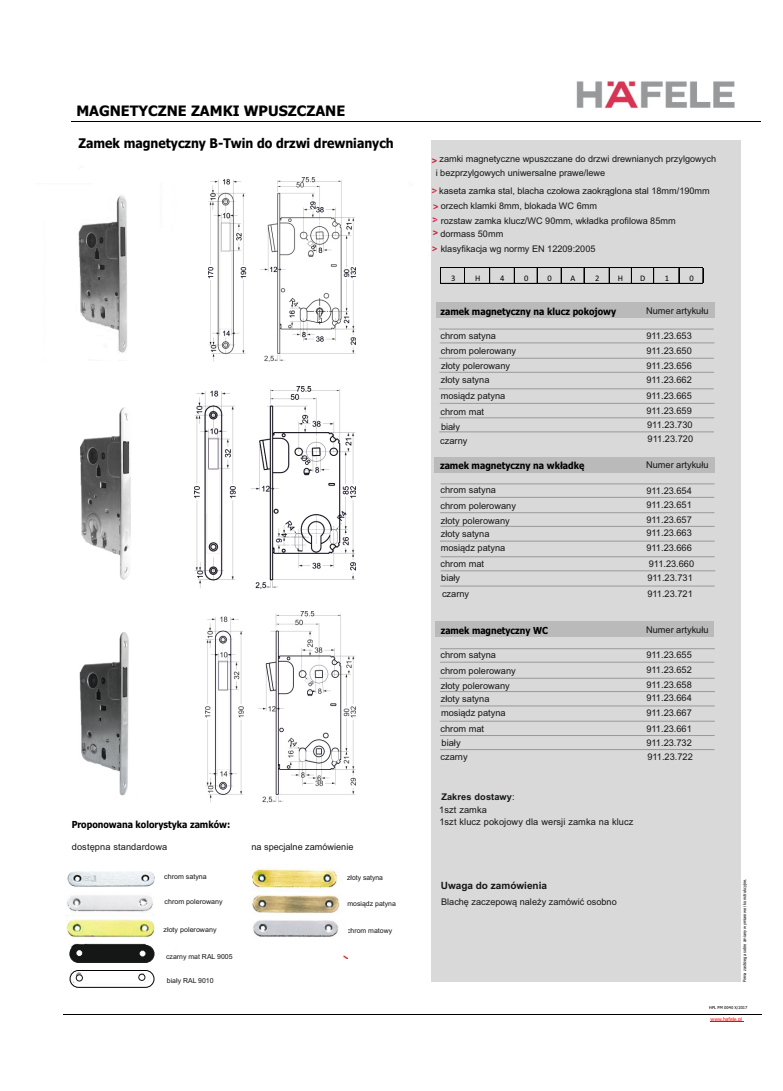
<style>
.page{position:relative;width:783px;height:1091px;background:#fff}
.page>*{position:absolute;margin:0;border:0;box-sizing:border-box;transform-origin:0 0}
.t1{font:700 14.38px "Tahoma";color:#000}
.t2{font:700 13.25px "Tahoma";color:#000;scale:.93 1}
.t3{font:700 10px "Arial";color:#151616}
.t4{font:700 9.75px "Tahoma";color:#000;scale:.91 1}
.t5{font:700 9.75px "Tahoma";color:#000;scale:.9 1}
.t6{font:9.25px/14.1px "Arial";color:#151616}
.t7{font:700 9.25px "Arial";letter-spacing:.01em;color:#151616}
.t8{font:700 9.25px "Arial";color:#d7193c}
.t9{font:9.12px/14.6px "Arial";color:#151616}
.t10{font:8.5px "Calibri";color:#000}
.t11{font:7.12px "Arial";color:#151616}
.t12{font:7.12px "Arial";color:#151616;scale:.95 1}
.t13{font:6.88px "Arial";color:#151616}
.t14{font:5px "Tahoma";color:#f00}
.t15{font:4.12px "Tahoma";color:#000}
.s1{font-weight:700;font-size:9.25px;color:#d7193c}
.s2{font-weight:400}
</style>
<div class="page">
<hr style="left:710px;top:1021px;width:33px;height:1px;background:#f00">
<hr style="left:71px;top:121px;width:689px;height:1px;background:#000">
<hr style="left:63px;top:1013px;width:698px;height:1px;background:#000">
<img style="left:576px;top:81px;width:157px;height:27px">
<div style="left:431px;top:141px;width:309px;height:841px;background:#d9d9da"></div>
<div style="left:435px;top:302px;width:279px;height:16px;background:#bababb"></div>
<div style="left:434px;top:456px;width:280px;height:16px;background:#bababb"></div>
<div style="left:435px;top:621px;width:278px;height:16px;background:#bababb"></div>
<hr style="left:439px;top:329px;width:274px;height:1px;background:#999">
<hr style="left:440px;top:483px;width:274px;height:1px;background:#999">
<hr style="left:440px;top:648px;width:274px;height:1px;background:#999">
<hr style="left:439px;top:342px;width:275px;height:1px;background:#999">
<hr style="left:440px;top:497px;width:273px;height:1px;background:#999">
<hr style="left:440px;top:661px;width:274px;height:1px;background:#999">
<hr style="left:439px;top:358px;width:274px;height:1px;background:#999">
<hr style="left:440px;top:512px;width:274px;height:1px;background:#999">
<hr style="left:439px;top:678px;width:275px;height:1px;background:#999">
<hr style="left:439px;top:372px;width:274px;height:1px;background:#999">
<hr style="left:440px;top:526px;width:274px;height:1px;background:#999">
<hr style="left:440px;top:691px;width:274px;height:1px;background:#999">
<hr style="left:439px;top:388px;width:274px;height:1px;background:#999">
<hr style="left:439px;top:403px;width:275px;height:1px;background:#999">
<hr style="left:439px;top:417px;width:274px;height:1px;background:#999">
<hr style="left:439px;top:431px;width:274px;height:1px;background:#999">
<hr style="left:439px;top:540px;width:275px;height:1px;background:#999">
<hr style="left:440px;top:705px;width:274px;height:1px;background:#999">
<hr style="left:440px;top:556px;width:274px;height:1px;background:#999">
<hr style="left:440px;top:570px;width:274px;height:1px;background:#999">
<hr style="left:440px;top:585px;width:274px;height:1px;background:#999">
<hr style="left:439px;top:720px;width:275px;height:1px;background:#999">
<hr style="left:440px;top:735px;width:274px;height:1px;background:#999">
<hr style="left:439px;top:749px;width:275px;height:1px;background:#999">
<img style="left:67px;top:895px;width:86px;height:17px">
<img style="left:66px;top:915px;width:89px;height:22px">
<img style="left:252px;top:895px;width:88px;height:18px">
<img style="left:253px;top:920px;width:94px;height:38px">
<img style="left:251px;top:869px;width:86px;height:20px">
<img style="left:78px;top:195px;width:49px;height:158px">
<img style="left:80px;top:407px;width:51px;height:173px">
<img style="left:79px;top:632px;width:50px;height:164px">
<img style="left:69px;top:943px;width:90px;height:45px">
<hr style="left:441px;top:267px;width:262px;height:1px;background:#000">
<hr style="left:441px;top:283px;width:262px;height:1px;background:#000">
<svg style="left:440px;top:267px;width:1px;height:17px"></svg>
<svg style="left:464px;top:268px;width:1px;height:16px"></svg>
<svg style="left:489px;top:268px;width:1px;height:15px"></svg>
<svg style="left:514px;top:268px;width:1px;height:15px"></svg>
<svg style="left:536px;top:268px;width:2px;height:15px"></svg>
<svg style="left:560px;top:268px;width:2px;height:15px"></svg>
<svg style="left:583px;top:268px;width:1px;height:15px"></svg>
<svg style="left:608px;top:268px;width:2px;height:15px"></svg>
<svg style="left:631px;top:268px;width:1px;height:15px"></svg>
<svg style="left:653px;top:268px;width:1px;height:15px"></svg>
<svg style="left:678px;top:268px;width:1px;height:15px"></svg>
<svg style="left:702px;top:268px;width:2px;height:15px"></svg>
<div style="left:70px;top:945px;width:84px;height:17px;background:#151616;border:1px solid #151616;border-radius:9px"></div>
<div style="left:70px;top:970px;width:84px;height:17px;border:1px solid #000;border-radius:8px"></div>
<svg style="left:76px;top:950px;width:6px;height:5px"></svg>
<svg style="left:140px;top:950px;width:5px;height:6px"></svg>
<svg style="left:76px;top:974px;width:6px;height:7px"></svg>
<svg style="left:138px;top:974px;width:7px;height:6px"></svg>
<img style="left:205px;top:612px;width:150px;height:190px">
<img style="left:194px;top:386px;width:161px;height:203px">
<img style="left:208px;top:178px;width:147px;height:183px">
<img style="left:67px;top:871px;width:88px;height:15px">
<h1 class="t1" style="left:76px;top:105px;width:270px">MAGNETYCZNE ZAMKI WPUSZCZANE</h1>
<h2 class="t2" style="left:78px;top:137px;width:340px">Zamek magnetyczny B-Twin do drzwi drewnianych</h2>
<p class="t4" style="left:72px;top:820px;width:176px">Proponowana kolorystyka zamków:</p>
<p class="t6" style="left:72px;top:841px;width:97px">dostępna standardowa</p>
<p class="t9" style="left:251px;top:839px;width:103px">na specjalne zamówienie</p>
<p class="t11" style="left:164px;top:874px;width:44px">chrom satyna</p>
<p class="t11" style="left:164px;top:898px;width:60px">chrom polerowany</p>
<p class="t13" style="left:163px;top:926px;width:54px">złoty polerowany</p>
<p class="t13" style="left:347px;top:927px;width:47px">chrom matowy</p>
<p class="t12" style="left:347px;top:875px;width:39px">złoty satyna</p>
<p class="t13" style="left:347px;top:900px;width:50px">mosiądz patyna</p>
<p class="t13" style="left:166px;top:954px;width:68px">czarny mat RAL 9005</p>
<p class="t13" style="left:167px;top:977px;width:48px">biały RAL 9010</p>
<p class="t9" style="left:435px;top:153px;width:282px;line-height:14px;text-indent:4px">zamki magnetyczne wpuszczane do drzwi drewnianych przylgowych i bezprzylgowych uniwersalne prawe/lewe</p>
<p class="t9" style="left:440px;top:214px;width:236px">rozstaw zamka klucz/WC 90mm, wkładka profilowa 85mm</p>
<p class="t8" style="left:431px;top:157px;width:7px">&gt;</p>
<p class="t9" style="left:431px;top:184px;width:279px"><span class="s1">&gt;</span> kaseta zamka stal, blacha czołowa zaokrąglona stal 18mm/190mm <span class="s1">&gt;</span> orzech klamki 8mm, blokada WC 6mm</p>
<p class="t8" style="left:432px;top:216px;width:7px">&gt;</p>
<p class="t9" style="left:432px;top:227px;width:165px"><span class="s1">&gt;</span> dormass 50mm<br><span class="s1">&gt;</span> klasyfikacja wg normy EN 12209:2005</p>
<p class="t10" style="left:451px;top:275px;width:6px">3</p>
<p class="t10" style="left:475px;top:275px;width:7px">H</p>
<p class="t10" style="left:500px;top:275px;width:6px">4</p>
<p class="t10" style="left:524px;top:275px;width:6px">0</p>
<p class="t10" style="left:547px;top:275px;width:6px">0</p>
<p class="t10" style="left:570px;top:275px;width:6px">A</p>
<p class="t10" style="left:594px;top:275px;width:6px">2</p>
<p class="t10" style="left:617px;top:275px;width:7px">H</p>
<p class="t10" style="left:640px;top:275px;width:7px">D</p>
<p class="t10" style="left:664px;top:275px;width:6px">1</p>
<p class="t10" style="left:689px;top:275px;width:6px">0</p>
<p class="t4" style="left:440px;top:307px;width:194px">zamek magnetyczny na klucz pokojowy</p>
<p class="t6" style="left:645px;top:304px;width:64px">Numer artykułu</p>
<p class="t6" style="left:440px;top:329px;width:57px">chrom satyna</p>
<p class="t6" style="left:646px;top:329px;width:47px">911.23.653</p>
<p class="t6" style="left:440px;top:345px;width:77px">chrom polerowany</p>
<p class="t6" style="left:646px;top:344px;width:47px">911.23.650</p>
<p class="t6" style="left:441px;top:360px;width:70px">złoty polerowany</p>
<p class="t6" style="left:646px;top:359px;width:47px">911.23.656</p>
<p class="t6" style="left:440px;top:373px;width:50px">złoty satyna</p>
<p class="t6" style="left:646px;top:373px;width:47px">911.23.662</p>
<p class="t6" style="left:440px;top:389px;width:66px">mosiądz patyna</p>
<p class="t6" style="left:646px;top:389px;width:47px">911.23.665</p>
<p class="t6" style="left:440px;top:405px;width:45px">chrom mat biały czarny</p>
<p class="t6" style="left:646px;top:404px;width:48px">911.23.659<br>911.23.730<br>911.23.720</p>
<p class="t4" style="left:440px;top:462px;width:160px">zamek magnetyczny na wkładkę</p>
<p class="t6" style="left:645px;top:459px;width:64px">Numer artykułu</p>
<p class="t6" style="left:440px;top:483px;width:57px">chrom satyna</p>
<p class="t6" style="left:646px;top:484px;width:47px">911.23.654</p>
<p class="t6" style="left:440px;top:499px;width:77px">chrom polerowany</p>
<p class="t6" style="left:646px;top:498px;width:47px">911.23.651</p>
<p class="t6" style="left:440px;top:514px;width:70px">złoty polerowany</p>
<p class="t6" style="left:646px;top:514px;width:47px">911.23.657</p>
<p class="t6" style="left:440px;top:527px;width:50px">złoty satyna</p>
<p class="t6" style="left:646px;top:527px;width:47px">911.23.663</p>
<p class="t6" style="left:440px;top:542px;width:66px">mosiądz patyna</p>
<p class="t6" style="left:646px;top:541px;width:47px">911.23.666</p>
<p class="t6" style="left:440px;top:557px;width:45px">chrom mat biały</p>
<p class="t6" style="left:442px;top:587px;width:29px">czarny</p>
<p class="t6" style="left:647px;top:557px;width:48px">911.23.660<br>911.23.731</p>
<p class="t6" style="left:647px;top:587px;width:47px">911.23.721</p>
<p class="t5" style="left:440px;top:626px;width:120px">zamek magnetyczny WC</p>
<p class="t6" style="left:645px;top:623px;width:64px">Numer artykułu</p>
<p class="t6" style="left:440px;top:648px;width:57px">chrom satyna</p>
<p class="t6" style="left:646px;top:649px;width:47px">911.23.655</p>
<p class="t6" style="left:440px;top:664px;width:77px">chrom polerowany</p>
<p class="t6" style="left:646px;top:663px;width:47px">911.23.652</p>
<p class="t6" style="left:440px;top:679px;width:70px">złoty polerowany</p>
<p class="t6" style="left:646px;top:678px;width:47px">911.23.658</p>
<p class="t6" style="left:440px;top:692px;width:50px">złoty satyna</p>
<p class="t6" style="left:646px;top:691px;width:47px">911.23.664</p>
<p class="t6" style="left:441px;top:706px;width:66px">mosiądz patyna</p>
<p class="t6" style="left:646px;top:706px;width:47px">911.23.667</p>
<p class="t6" style="left:440px;top:722px;width:45px">chrom mat biały czarny</p>
<p class="t6" style="left:646px;top:722px;width:48px;text-align:justify">911.23.661<br>911.23.732<br>911.23.722</p>
<p class="t7" style="left:441px;top:793px;width:75px">Zakres dostawy<span class="s2">:</span></p>
<p class="t6" style="left:439px;top:804px;width:196px;line-height:11.9px">1szt zamka<br>1szt klucz pokojowy dla wersji zamka na klucz</p>
<p class="t3" style="left:440px;top:882px;width:108px">Uwaga do zamówienia</p>
<p class="t9" style="left:441px;top:895px;width:177px">Blachę zaczepową należy zamówić osobno</p>
<p class="t15" style="left:742px;top:982px;width:106px;rotate:-90deg">Firma zastrzega sobie zmiany wymiarowe i konstrukcyjne.</p>
<p class="t15" style="left:709px;top:1006px;width:39px">HPL PM 0040 X/2017</p>
<p class="t14" style="left:710px;top:1017px;width:33px">www.hafele.pl</p>
</div>
